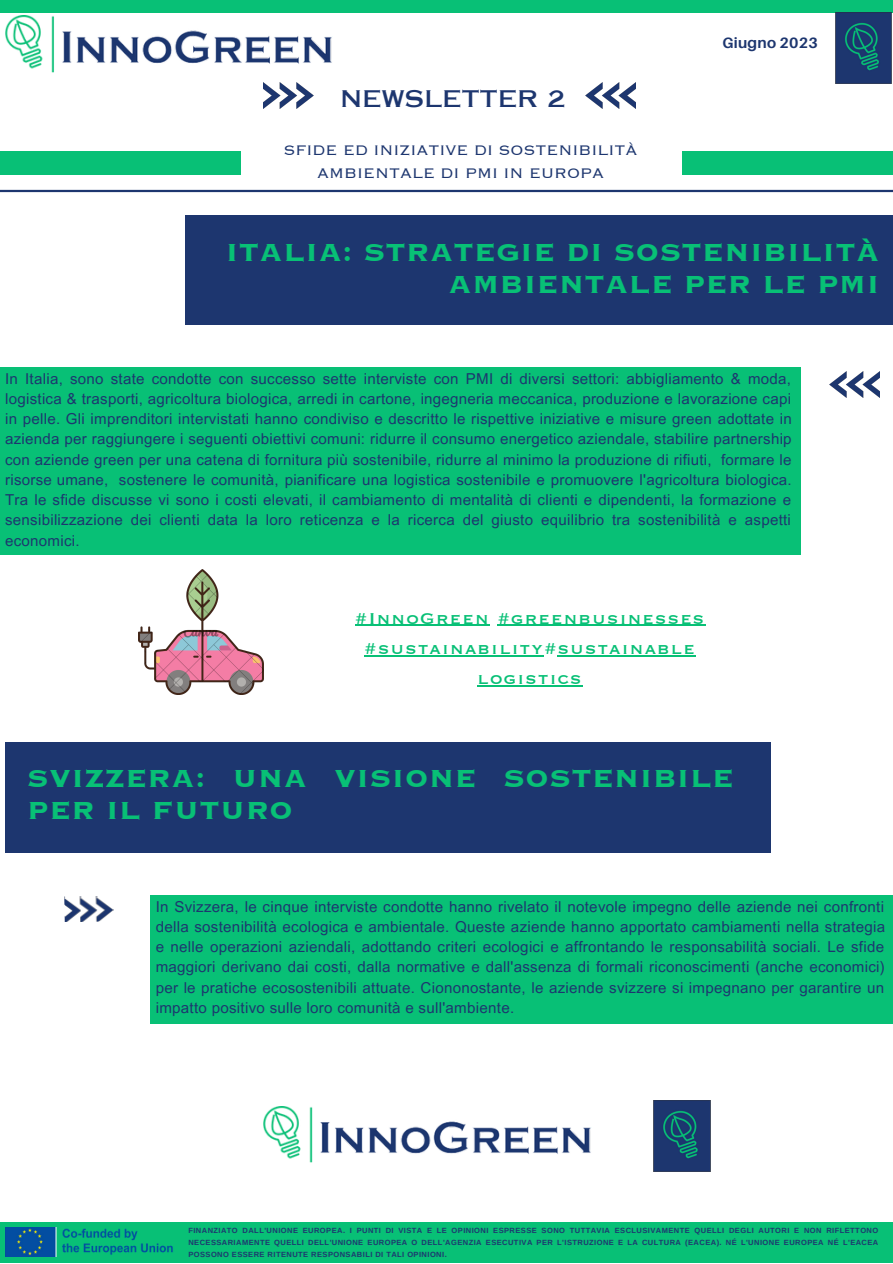
<style>
.page{position:relative;width:893px;height:1264px;background:#fff}
.page>*{position:absolute;margin:0;border:0;box-sizing:border-box;transform-origin:0 0}
.t1{font:31.95px/32.5px "Copperplate Gothic LT Pro 33 BC";letter-spacing:.025em;color:#08c076;text-align:right}
.t2{font:22.8px "Copperplate Gothic LT Pro 31 AB";letter-spacing:.015em;color:#1d366f}
.t3{font:20.4px/30.3px "Copperplate Gothic LT Pro 31 BC";letter-spacing:.06em;color:#08c076;text-align:center}
.t4{font:18px/22.5px "Copperplate Gothic LT Pro 32 BC";color:#1d366f;text-align:center}
.t5{font:15px/20.2px "Arial MT Pro";letter-spacing:.02em;color:#1d366f;text-align:justify}
.t6{font:700 15px "Aileron";letter-spacing:.015em;color:#1d366f}
.t7{font:700 7.5px/11.9px "Arimo";letter-spacing:.06em;color:#1d366f;text-align:justify}
</style>
<div class="page">
<div style="left:0;top:152px;width:241px;height:23px;background:#08c076"></div>
<div style="left:682px;top:152px;width:210px;height:23px;background:#08c076"></div>
<div style="left:185px;top:214px;width:707px;height:111px;background:#1d366f"></div>
<img style="left:264px;top:83px;width:49px;height:26px">
<img style="left:585px;top:83px;width:50px;height:26px">
<div style="left:0;top:0;width:892px;height:12px;background:#08c076"></div>
<div style="left:0;top:1221px;width:892px;height:41px;background:#08c076"></div>
<hr style="left:0;top:190px;width:892px;height:2px;background:#1d366f">
<img style="left:835px;top:12px;width:56px;height:71px">
<img style="left:5px;top:16px;width:327px;height:56px">
<img style="left:5px;top:1227px;width:168px;height:29px">
<div style="left:0;top:368px;width:800px;height:186px;background:#08c076"></div>
<img style="left:829px;top:371px;width:50px;height:26px">
<img style="left:64px;top:896px;width:50px;height:26px">
<div style="left:150px;top:895px;width:742px;height:128px;background:#08c076"></div>
<div style="left:5px;top:742px;width:765px;height:110px;background:#1d366f"></div>
<img style="left:264px;top:1106px;width:327px;height:56px">
<img style="left:654px;top:1100px;width:56px;height:71px">
<img style="left:138px;top:570px;width:126px;height:124px">
<hr style="left:355px;top:625px;width:135px;height:1px;background:#08c076">
<hr style="left:497px;top:625px;width:208px;height:1px;background:#08c076">
<hr style="left:364px;top:655px;width:180px;height:1px;background:#08c076">
<hr style="left:557px;top:655px;width:139px;height:1px;background:#08c076">
<hr style="left:477px;top:685px;width:106px;height:1px;background:#08c076">
<p class="t2" style="left:340px;top:90px;width:226px">NEWSLETTER 2</p>
<p class="t4" style="left:283px;top:140px;width:355px">SFIDE ED INIZIATIVE DI SOSTENIBILITÀ<br>AMBIENTALE DI PMI IN EUROPA</p>
<p class="t6" style="left:722px;top:34px;width:97px">Giugno 2023</p>
<p class="t1" style="left:226px;top:237px;width:654px">ITALIA: STRATEGIE DI SOSTENIBILITÀ<br>AMBIENTALE PER LE PMI</p>
<p class="t5" style="left:5px;top:370px;width:788px">In Italia, sono state condotte con successo sette interviste con PMI di diversi settori: abbigliamento &amp; moda, logistica &amp; trasporti, agricoltura biologica, arredi in cartone, ingegneria meccanica, produzione e lavorazione capi in pelle. Gli imprenditori intervistati hanno condiviso e descritto le rispettive iniziative e misure green adottate in azienda per raggiungere i seguenti obiettivi comuni: ridurre il consumo energetico aziendale, stabilire partnership con aziende green per una catena di fornitura più sostenibile, ridurre al minimo la produzione di rifiuti, formare le risorse umane, sostenere le comunità, pianificare una logistica sostenibile e promuovere l'agricoltura biologica.<br>Tra le sfide discusse vi sono i costi elevati, il cambiamento di mentalità di clienti e dipendenti, la formazione e sensibilizzazione dei clienti data la loro reticenza e la ricerca del giusto equilibrio tra sostenibilità e aspetti economici.</p>
<p class="t3" style="left:355px;top:604px;width:351px">#InnoGreen #greenbusinesses #sustainability#sustainable logistics</p>
<p class="t1" style="left:27px;top:763px;width:707px;text-align:left">SVIZZERA: UNA VISIONE SOSTENIBILE<br>PER IL FUTURO</p>
<p class="t5" style="left:156px;top:899px;width:731px">In Svizzera, le cinque interviste condotte hanno rivelato il notevole impegno delle aziende nei confronti della sostenibilità ecologica e ambientale. Queste aziende hanno apportato cambiamenti nella strategia e nelle operazioni aziendali, adottando criteri ecologici e affrontando le responsabilità sociali. Le sfide maggiori derivano dai costi, dalla normative e dall'assenza di formali riconoscimenti (anche economici) per le pratiche ecosostenibili attuate. Ciononostante, le aziende svizzere si impegnano per garantire un impatto positivo sulle loro comunità e sull'ambiente.</p>
<p class="t7" style="left:188px;top:1224px;width:691px">FINANZIATO DALL'UNIONE EUROPEA. I PUNTI DI VISTA E LE OPINIONI ESPRESSE SONO TUTTAVIA ESCLUSIVAMENTE QUELLI DEGLI AUTORI E NON RIFLETTONO NECESSARIAMENTE QUELLI DELL'UNIONE EUROPEA O DELL'AGENZIA ESECUTIVA PER L'ISTRUZIONE E LA CULTURA (EACEA). NÉ L'UNIONE EUROPEA NÉ L'EACEA POSSONO ESSERE RITENUTE RESPONSABILI DI TALI OPINIONI.</p>
</div>
